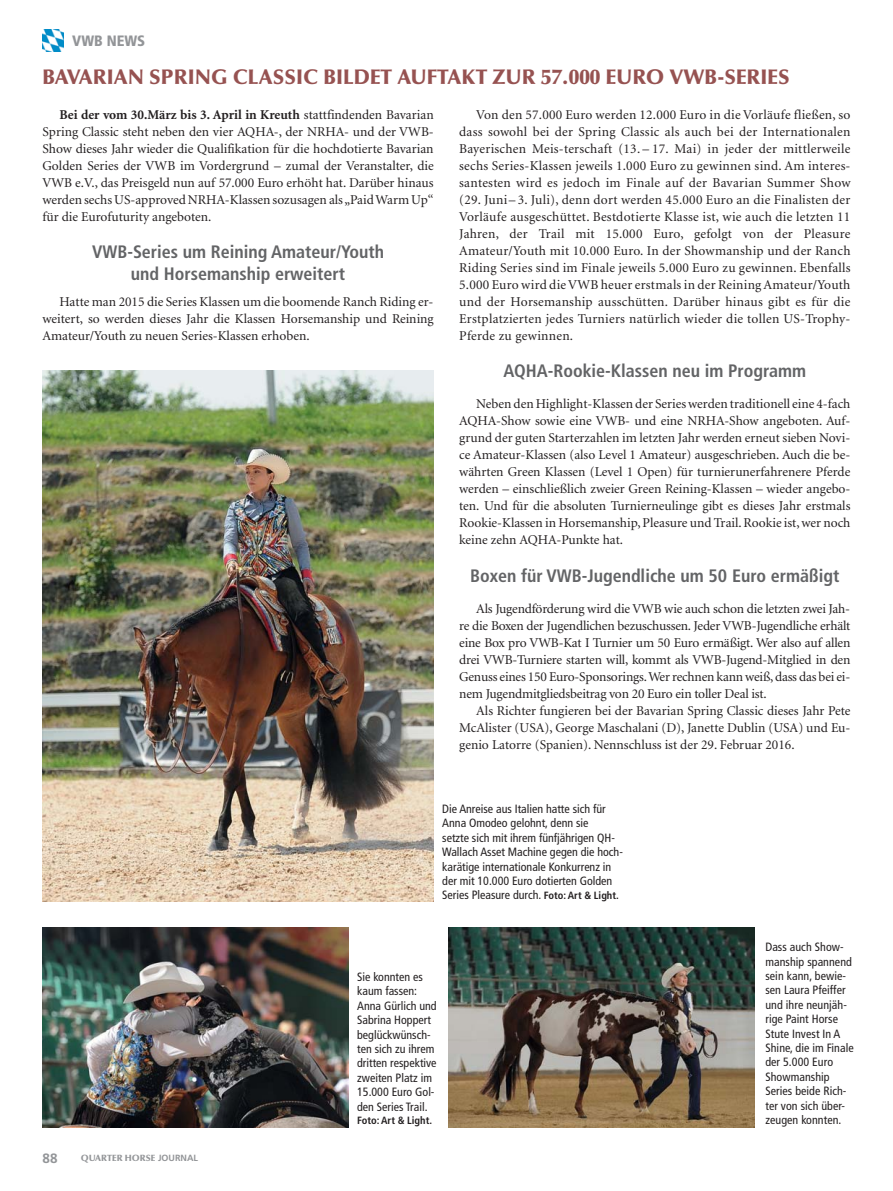
<style>
.page{position:relative;width:893px;height:1191px;background:#fff}
.page>*{position:absolute;margin:0;border:0;box-sizing:border-box;transform-origin:0 0}
.t1{font:900 21px "Optima LT";color:#965251}
.t2{font:700 condensed 18px/21.6px "Frutiger";color:#636466;text-align:center}
.t3{font:900 condensed 15px "Frutiger";color:#939598}
.t4{font:13.5px/17px "Minion";color:#231f20;text-align:justify}
.t5{font:700 13.5px "Frutiger";color:#939598}
.t6{font:condensed 12px/14.4px "Frutiger";color:#231f20}
.t7{font:700 condensed 10.5px "Frutiger";color:#231f20}
.t8{font:900 9px "Optima LT";color:#939598}
.s1{font-weight:700}
.s2{font-family:"Frutiger";font-weight:700}
.s3{font-weight:700;font-size:10.5px}
</style>
<div class="page">
<img style="left:43px;top:30px;width:21px;height:21px">
<img style="left:43px;top:370px;width:391px;height:531px">
<img style="left:449px;top:927px;width:306px;height:200px">
<img style="left:43px;top:927px;width:306px;height:200px">
<p class="t3" style="left:72px;top:34px;width:75px">VWB NEWS</p>
<h1 class="t1" style="left:43px;top:68px;width:749px">BAVARIAN SPRING CLASSIC BILDET AUFTAKT ZUR 57.000 EURO VWB-SERIES</h1>
<p class="t4" style="left:43px;top:107px;width:393px;text-indent:17px"><span class="s1">Bei der vom 30.März bis 3. April in Kreuth</span> stattfindenden Bavarian Spring Classic steht neben den vier AQHA-, der NRHA- und der VWB-Show dieses Jahr wieder die Qualifikation für die hochdotierte Bavarian Golden Series der VWB im Vordergrund – zumal der Veranstalter, die VWB e.V., das Preisgeld nun auf 57.000 Euro erhöht hat. Darüber hinaus werden sechs US-approved NRHA-Klassen sozusagen als „Paid Warm Up“ für die Eurofuturity angeboten.</p>
<h2 class="t2" style="left:92px;top:243px;width:294px">VWB-Series um Reining Amateur/Youth und Horsemanship erweitert</h2>
<p class="t4" style="left:43px;top:294px;width:393px;text-indent:17px">Hatte man 2015 die Series Klassen um die boomende Ranch Riding er&shy;weitert, so werden dieses Jahr die Klassen Horsemanship und Reining Amateur/Youth zu neuen Series-Klassen erhoben.</p>
<p class="t4" style="left:459px;top:107px;width:393px;text-indent:17px">Von den 57.000 Euro werden 12.000 Euro in die Vorläufe fließen, so dass sowohl bei der Spring Classic als auch bei der Internationalen Bayerischen Meis-terschaft (13. – 17. Mai) in jeder der mittlerweile sechs Series-Klassen jeweils 1.000 Euro zu gewinnen sind. Am interes&shy;santesten wird es jedoch im Finale auf der Bavarian Summer Show (29. Juni– 3. Juli), denn dort werden 45.000 Euro an die Finalisten der Vorläufe ausgeschüttet. Bestdotierte Klasse ist, wie auch die letzten 11<br>Jahren, der Trail mit 15.000 Euro, gefolgt von der Pleasure Amateur/Youth mit 10.000 Euro. In der Showmanship und der Ranch Riding Series sind im Finale jeweils 5.000 Euro zu gewinnen. Ebenfalls 5.000 Euro wird die VWB heuer erstmals in der Reining Amateur/Youth und der Horsemanship ausschütten. Darüber hinaus gibt es für die Erstplatzierten jedes Turniers natürlich wieder die tollen US-Trophy-Pferde zu gewinnen.</p>
<h2 class="t2" style="left:503px;top:362px;width:304px">AQHA-Rookie-Klassen neu im Programm</h2>
<p class="t4" style="left:459px;top:397px;width:393px;text-indent:17px">Neben den Highlight-Klassen der Series werden traditionell eine 4-fach AQHA-Show sowie eine VWB- und eine NRHA-Show angeboten. Auf&shy;grund der guten Starterzahlen im letzten Jahr werden erneut sieben Novi&shy;ce Amateur-Klassen (also Level 1 Amateur) ausgeschrieben. Auch die be&shy;währten Green Klassen (Level 1 Open) für turnierunerfahrenere Pferde werden – einschließlich zweier Green Reining-Klassen – wieder angebo&shy;ten. Und für die absoluten Turnierneulinge gibt es dieses Jahr erstmals Rookie-Klassen in Horsemanship, Pleasure und Trail. Rookie ist, wer noch keine zehn AQHA-Punkte hat.</p>
<h2 class="t2" style="left:470px;top:566px;width:371px">Boxen für VWB-Jugendliche um 50 Euro ermäßigt</h2>
<p class="t4" style="left:459px;top:601px;width:393px;text-indent:17px">Als Jugendförderung wird die VWB wie auch schon die letzten zwei Jah&shy;re die Boxen der Jugendlichen bezuschussen. Jeder VWB-Jugendliche erhält eine Box pro VWB-Kat I Turnier um 50 Euro ermäßigt. Wer also auf allen drei VWB-Turniere starten will, kommt als VWB-Jugend-Mitglied in den Genuss eines 150 Euro-Sponsorings. Wer rechnen kann weiß, dass das bei ei&shy;nem Jugendmitgliedsbeitrag von 20 Euro ein toller Deal ist.</p>
<p class="t4" style="left:459px;top:703px;width:393px;text-indent:17px">Als Richter fungieren bei der Bavarian Spring Classic dieses Jahr Pete McAlister (USA), George Maschalani (D), Janette Dublin (USA) und Eu&shy;genio Latorre (Spanien). Nennschluss ist der 29. Februar 2016.</p>
<p class="t5" style="left:43px;top:1152px;width:16px">88</p>
<p class="t8" style="left:81px;top:1154px;width:119px">QUARTER HORSE <span class="s2">JOURNAL</span></p>
<p class="t6" style="left:442px;top:802px;width:182px">Die Anreise aus Italien hatte sich für Anna Omodeo gelohnt, denn sie<br>setzte sich mit ihrem fünfjährigen QH-Wallach Asset Machine gegen die hoch&shy;karätige internationale Konkurrenz in der mit 10.000 Euro dotierten Golden Series Pleasure durch. <span class="s3">Foto: Art &amp; Light.</span></p>
<p class="t6" style="left:357px;top:970px;width:81px">Sie konnten es kaum fassen:<br>Anna Gürlich und<br>Sabrina Hoppert beglückwünsch&shy;ten sich zu ihrem dritten respektive zweiten Platz im<br>15.000 Euro Gol&shy;den Series Trail.</p>
<p class="t7" style="left:357px;top:1116px;width:76px">Foto: Art &amp; Light.</p>
<p class="t6" style="left:765px;top:940px;width:90px">Dass auch Show&shy;manship spannend sein kann, bewie&shy;sen Laura Pfeiffer und ihre neunjäh&shy;rige Paint Horse<br>Stute Invest In A<br>Shine, die im Finale der 5.000 Euro<br>Showmanship<br>Series beide Rich&shy;ter von sich über&shy;zeugen konnten.</p>
</div>
